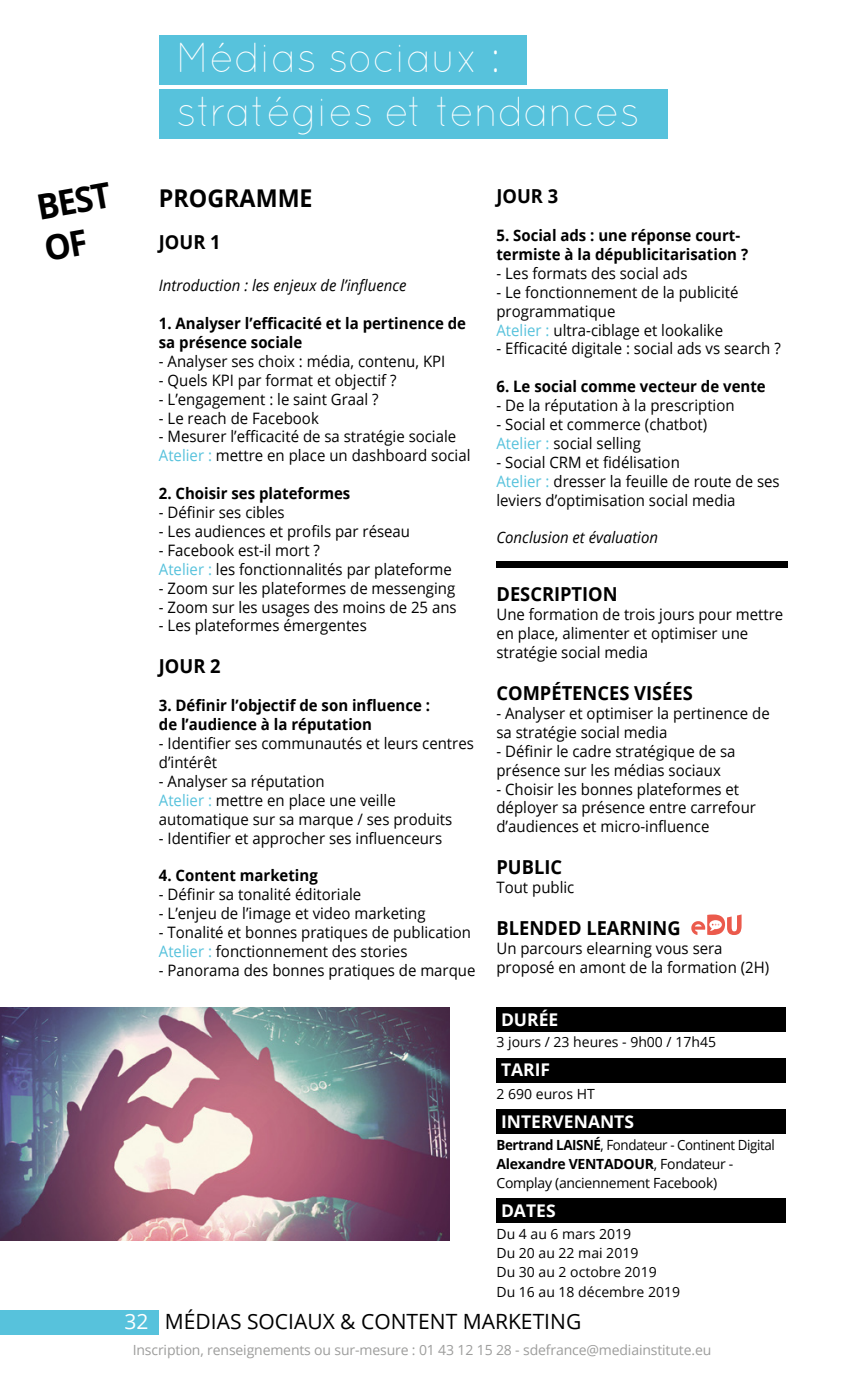
<style>
.page{position:relative;width:844px;height:1389px;background:#fff}
.page>*{position:absolute;margin:0;border:0;box-sizing:border-box;transform-origin:0 0}
.t1{font:300 42px/54.6px "Quicksand";color:#fff;scale:.95 1}
.t2{font:700 35px/42px "Open Sans";color:#000;scale:.95 1}
.t3{font:700 24.5px "Open Sans";color:#000;scale:.95 1}
.t4{font:21px "Open Sans";color:#000}
.t5{font:700 19.25px "Open Sans";color:#000;scale:.95 1}
.t6{font:700 17.5px "Open Sans";color:#fff}
.t7{font:15.75px/18.9px "Open Sans";color:#000;scale:.95 1}
.t8{font:700 15.75px/18.9px "Open Sans";color:#000;scale:.95 1}
.t9{font:italic 15.75px "Open Sans";color:#000;scale:.95 1}
.t10{font:14px/19.2px "Open Sans";color:#000}
.t11{font:14px/19.2px "Open Sans";letter-spacing:-.02em;color:#000;scale:.95 1}
.t12{font:14px "Open Sans";letter-spacing:-.01em;color:#9d9d9c}
.s1{color:#57c2dc}
.s2{font-weight:700}
.s3{color:#fff}
</style>
<div class="page">
<div style="left:0;top:1310px;width:158px;height:24px;background:#57c2dc"></div>
<div style="left:496px;top:561px;width:291px;height:7px;background:#000"></div>
<img style="left:0;top:1007px;width:449px;height:233px">
<div style="left:496px;top:1007px;width:290px;height:25px;background:#000"></div>
<div style="left:496px;top:1058px;width:290px;height:25px;background:#000"></div>
<div style="left:496px;top:1109px;width:290px;height:25px;background:#000"></div>
<div style="left:496px;top:1198px;width:290px;height:25px;background:#000"></div>
<svg style="left:691px;top:914px;width:50px;height:21px"></svg>
<div style="left:159px;top:35px;width:367px;height:49px;background:#57c2dc"></div>
<div style="left:159px;top:89px;width:508px;height:50px;background:#57c2dc"></div>
<h1 class="t1" style="left:176px;top:29px;width:488px">Médias sociaux : stratégies et tendances</h1>
<h2 class="t2" style="left:33px;top:186px;width:80px;rotate:-10deg">BEST<br>OF</h2>
<h3 class="t3" style="left:159px;top:181px;width:163px">PROGRAMME</h3>
<p class="t5" style="left:159px;top:229px;width:66px">JOUR 1</p>
<p class="t9" style="left:159px;top:275px;width:262px">Introduction : les enjeux de l’influence</p>
<p class="t8" style="left:159px;top:313px;width:325px">1. Analyser l’efficacité et la pertinence de sa présence sociale</p>
<p class="t7" style="left:159px;top:351px;width:303px">- Analyser ses choix : média, contenu, KPI</p>
<p class="t7" style="left:159px;top:370px;width:252px">- Quels KPI par format et objectif ?</p>
<p class="t7" style="left:159px;top:389px;width:233px">- L’engagement : le saint Graal ?</p>
<p class="t7" style="left:159px;top:408px;width:170px">- Le reach de Facebook</p>
<p class="t7" style="left:159px;top:427px;width:329px">- Mesurer l’efficacité de sa stratégie sociale<br><span class="s1">Atelier :</span> mettre en place un dashboard social</p>
<p class="t8" style="left:159px;top:484px;width:203px">2. Choisir ses plateformes</p>
<p class="t7" style="left:159px;top:502px;width:134px">- Définir ses cibles</p>
<p class="t7" style="left:159px;top:521px;width:266px">- Les audiences et profils par réseau</p>
<p class="t7" style="left:159px;top:540px;width:310px">- Facebook est-il mort ?<br><span class="s1">Atelier :</span> les fonctionnalités par plateforme</p>
<p class="t7" style="left:159px;top:578px;width:313px">- Zoom sur les plateformes de messenging</p>
<p class="t7" style="left:159px;top:597px;width:315px">- Zoom sur les usages des moins de 25 ans</p>
<p class="t7" style="left:159px;top:616px;width:220px">- Les plateformes émergentes</p>
<p class="t5" style="left:159px;top:653px;width:66px">JOUR 2</p>
<p class="t8" style="left:159px;top:696px;width:287px">3. Définir l’objectif de son influence : de l’audience à la réputation</p>
<p class="t7" style="left:159px;top:733px;width:333px">- Identifier ses communautés et leurs centres d’intérêt</p>
<p class="t7" style="left:159px;top:771px;width:310px">- Analyser sa réputation<br><span class="s1">Atelier :</span> mettre en place une veille automatique sur sa marque / ses produits</p>
<p class="t7" style="left:159px;top:828px;width:300px">- Identifier et approcher ses influenceurs</p>
<p class="t8" style="left:159px;top:866px;width:169px">4. Content marketing</p>
<p class="t7" style="left:159px;top:885px;width:214px">- Définir sa tonalité éditoriale</p>
<p class="t7" style="left:159px;top:904px;width:282px">- L’enjeu de l’image et video marketing</p>
<p class="t7" style="left:159px;top:922px;width:330px">- Tonalité et bonnes pratiques de publication<br><span class="s1">Atelier :</span> fonctionnement des stories</p>
<p class="t7" style="left:159px;top:960px;width:335px">- Panorama des bonnes pratiques de marque</p>
<p class="t5" style="left:496px;top:183px;width:66px">JOUR 3</p>
<p class="t8" style="left:496px;top:225px;width:266px">5. Social ads : une réponse court&shy;termiste à la dépublicitarisation ?</p>
<p class="t7" style="left:496px;top:263px;width:203px">- Les formats des social ads</p>
<p class="t7" style="left:496px;top:282px;width:256px">- Le fonctionnement de la publicité programmatique<br><span class="s1">Atelier :</span> ultra-ciblage et lookalike</p>
<p class="t7" style="left:496px;top:339px;width:301px">- Efficacité digitale : social ads vs search ?</p>
<p class="t8" style="left:496px;top:377px;width:285px">6. Le social comme vecteur de vente</p>
<p class="t7" style="left:496px;top:396px;width:252px">- De la réputation à la prescription</p>
<p class="t7" style="left:496px;top:414px;width:223px">- Social et commerce (chatbot)<br><span class="s1">Atelier :</span> social selling</p>
<p class="t7" style="left:496px;top:452px;width:299px">- Social CRM et fidélisation<br><span class="s1">Atelier :</span> dresser la feuille de route de ses leviers d’optimisation social media</p>
<p class="t9" style="left:496px;top:527px;width:171px">Conclusion et évaluation</p>
<p class="t5" style="left:496px;top:581px;width:129px">DESCRIPTION</p>
<p class="t7" style="left:496px;top:605px;width:303px">Une formation de trois jours pour mettre en place, alimenter et optimiser une stratégie social media</p>
<p class="t5" style="left:496px;top:679px;width:208px">COMPÉTENCES VISÉES</p>
<p class="t7" style="left:496px;top:703px;width:289px">- Analyser et optimiser la pertinence de sa stratégie social media</p>
<p class="t7" style="left:496px;top:741px;width:253px">- Définir le cadre stratégique de sa présence sur les médias sociaux</p>
<p class="t7" style="left:496px;top:779px;width:274px">- Choisir les bonnes plateformes et déployer sa présence entre carrefour d’audiences et micro-influence</p>
<p class="t5" style="left:496px;top:854px;width:71px">PUBLIC</p>
<p class="t7" style="left:496px;top:878px;width:83px">Tout public</p>
<p class="t5" style="left:496px;top:915px;width:195px">BLENDED LEARNING</p>
<p class="t7" style="left:496px;top:939px;width:288px">Un parcours elearning vous sera proposé en amont de la formation (2H)</p>
<p class="t6" style="left:501px;top:1007px;width:59px">DURÉE</p>
<p class="t10" style="left:496px;top:1032px;width:221px">3 jours / 23 heures - 9h00 / 17h45</p>
<p class="t6" style="left:501px;top:1058px;width:51px">TARIF</p>
<p class="t10" style="left:496px;top:1084px;width:100px">2 690 euros HT</p>
<p class="t6" style="left:501px;top:1109px;width:134px">INTERVENANTS</p>
<p class="t11" style="left:496px;top:1134px;width:294px"><span class="s2">Bertrand LAISNÉ</span>, Fondateur - Continent Digital<br><span class="s2">Alexandre VENTADOUR</span>, Fondateur -<br>Complay (anciennement Facebook)</p>
<p class="t6" style="left:501px;top:1198px;width:56px">DATES</p>
<p class="t10" style="left:496px;top:1224px;width:185px">Du 4 au 6 mars 2019<br>Du 20 au 22 mai 2019<br>Du 30 au 2 octobre 2019<br>Du 16 au 18 décembre 2019</p>
<h3 class="t4" style="left:124px;top:1307px;width:458px"><span class="s3">32</span> MÉDIAS SOCIAUX &amp; CONTENT MARKETING</h3>
<p class="t12" style="left:133px;top:1340px;width:580px">Inscription, renseignements ou sur-mesure : 01 43 12 15 28 - sdefrance@mediainstitute.eu</p>
</div>
